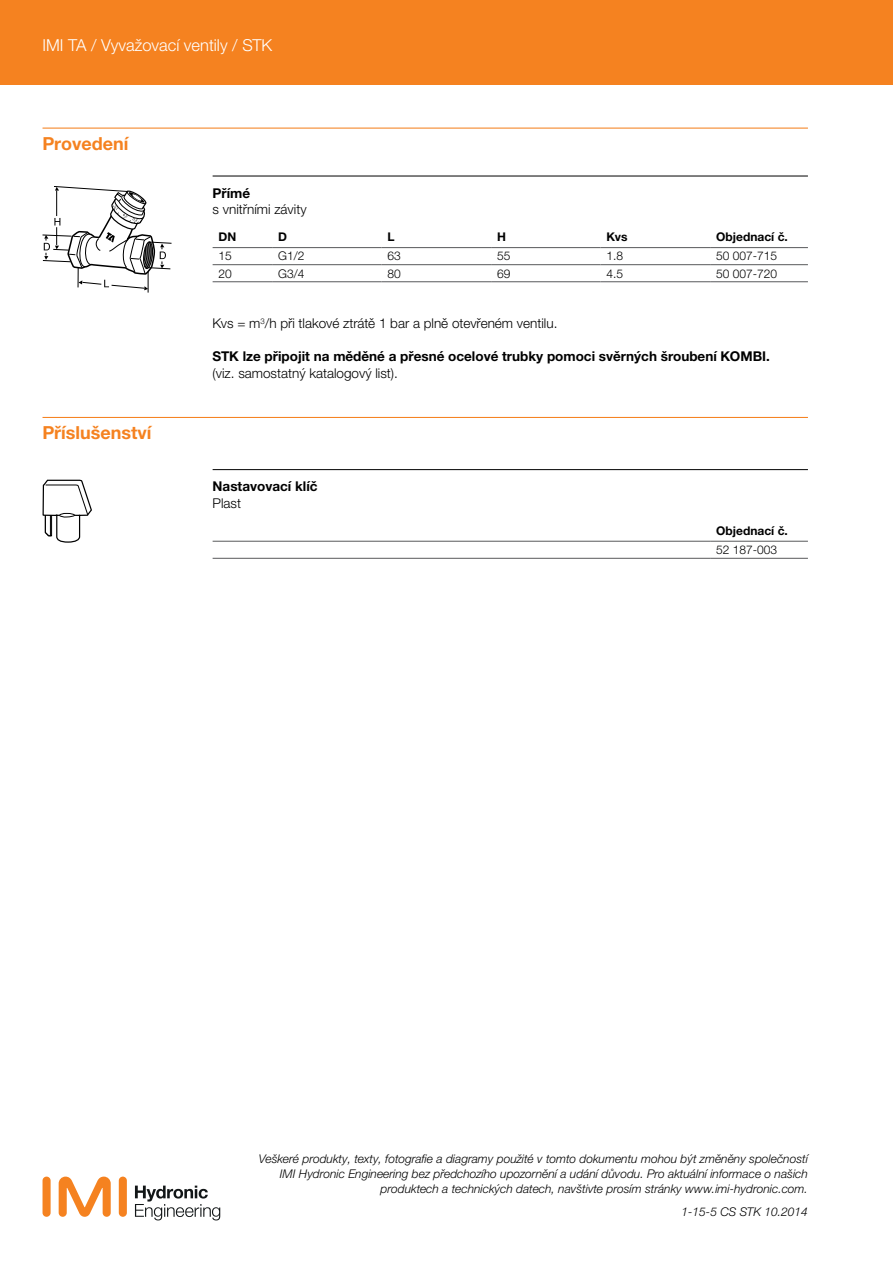
<style>
.page{position:relative;width:893px;height:1263px;background:#fff}
.page>*{position:absolute;margin:0;border:0;box-sizing:border-box;transform-origin:0 0}
.t1{font:700 18px "Helvetica Neue LTW1 G";color:#f58220}
.t2{font:300 16.5px "Helvetica Neue LTW1 G";color:#fff}
.t3{font:300 13.5px "Helvetica Neue LTW1 G";color:#000}
.t4{font:700 13.5px "Helvetica Neue LTW1 G";color:#000}
.t5{font:italic 300 12px/15px "Helvetica Neue LTW1 G";color:#000;text-align:right}
.t6{font:300 12px "Helvetica Neue LTW1 G";color:#000}
.t7{font:700 12px "Helvetica Neue LTW1 G";color:#000}
</style>
<div class="page">
<div style="left:119px;top:1176px;width:8px;height:41px;background:#f58220;border-radius:4px"></div>
<div style="left:43px;top:1176px;width:8px;height:41px;background:#f58220;border-radius:4px"></div>
<svg style="left:59px;top:1176px;width:52px;height:41px"></svg>
<svg style="left:135px;top:1185px;width:85px;height:35px"></svg>
<div style="left:0;top:0;width:893px;height:85px;background:#f58220"></div>
<hr style="left:43px;top:128px;width:765px;height:1px;background:#f58220">
<hr style="left:213px;top:176px;width:595px;height:1px;background:#000">
<hr style="left:43px;top:417px;width:765px;height:1px;background:#f58220">
<hr style="left:213px;top:469px;width:595px;height:1px;background:#000">
<hr style="left:213px;top:247px;width:59px;height:1px;background:#58595b">
<hr style="left:272px;top:247px;width:110px;height:1px;background:#58595b">
<hr style="left:382px;top:247px;width:109px;height:1px;background:#58595b">
<hr style="left:491px;top:247px;width:110px;height:1px;background:#58595b">
<hr style="left:601px;top:247px;width:109px;height:1px;background:#58595b">
<hr style="left:710px;top:247px;width:98px;height:1px;background:#58595b">
<hr style="left:213px;top:264px;width:59px;height:1px;background:#58595b">
<hr style="left:213px;top:281px;width:59px;height:1px;background:#58595b">
<hr style="left:272px;top:264px;width:110px;height:1px;background:#58595b">
<hr style="left:272px;top:281px;width:110px;height:1px;background:#58595b">
<hr style="left:382px;top:264px;width:109px;height:1px;background:#58595b">
<hr style="left:382px;top:281px;width:109px;height:1px;background:#58595b">
<hr style="left:491px;top:264px;width:110px;height:1px;background:#58595b">
<hr style="left:491px;top:281px;width:110px;height:1px;background:#58595b">
<hr style="left:601px;top:264px;width:109px;height:1px;background:#58595b">
<hr style="left:601px;top:281px;width:109px;height:1px;background:#58595b">
<hr style="left:710px;top:264px;width:98px;height:1px;background:#58595b">
<hr style="left:710px;top:281px;width:98px;height:1px;background:#58595b">
<hr style="left:213px;top:541px;width:497px;height:1px;background:#58595b">
<hr style="left:213px;top:558px;width:497px;height:1px;background:#58595b">
<hr style="left:710px;top:541px;width:98px;height:1px;background:#58595b">
<hr style="left:710px;top:558px;width:98px;height:1px;background:#58595b">
<svg style="left:43px;top:186px;width:129px;height:107px"></svg>
<svg style="left:43px;top:480px;width:49px;height:63px"></svg>
<h2 class="t2" style="left:43px;top:35px;width:231px">IMI TA / Vyvažovací ventily / STK</h2>
<h1 class="t1" style="left:43px;top:132px;width:87px">Provedení</h1>
<h1 class="t1" style="left:43px;top:422px;width:111px">Příslušenství</h1>
<p class="t4" style="left:213px;top:184px;width:39px">Přímé</p>
<p class="t3" style="left:213px;top:201px;width:95px">s vnitřními závity</p>
<p class="t7" style="left:219px;top:230px;width:19px">DN</p>
<p class="t7" style="left:278px;top:230px;width:10px">D</p>
<p class="t7" style="left:388px;top:230px;width:9px">L</p>
<p class="t7" style="left:497px;top:230px;width:10px">H</p>
<p class="t7" style="left:607px;top:230px;width:22px">Kvs</p>
<p class="t7" style="left:716px;top:230px;width:73px">Objednací č.</p>
<p class="t6" style="left:219px;top:249px;width:15px">15</p>
<p class="t6" style="left:278px;top:249px;width:28px">G1/2</p>
<p class="t6" style="left:388px;top:249px;width:15px">63</p>
<p class="t6" style="left:497px;top:249px;width:15px">55</p>
<p class="t6" style="left:607px;top:249px;width:18px">1.8</p>
<p class="t6" style="left:716px;top:249px;width:63px">50 007-715</p>
<p class="t6" style="left:219px;top:266px;width:15px">20</p>
<p class="t6" style="left:278px;top:266px;width:28px">G3/4</p>
<p class="t6" style="left:388px;top:266px;width:15px">80</p>
<p class="t6" style="left:497px;top:266px;width:15px">69</p>
<p class="t6" style="left:607px;top:266px;width:18px">4.5</p>
<p class="t6" style="left:716px;top:266px;width:63px">50 007-720</p>
<p class="t3" style="left:213px;top:315px;width:346px">Kvs = m<sup>3</sup>/h při tlakové ztrátě 1 bar a plně otevřeném ventilu.</p>
<p class="t4" style="left:213px;top:348px;width:559px">STK lze připojit na měděné a přesné ocelové trubky pomoci svěrných šroubení KOMBI.</p>
<p class="t3" style="left:213px;top:365px;width:187px">(viz. samostatný katalogový list).</p>
<p class="t4" style="left:213px;top:478px;width:106px">Nastavovací klíč</p>
<p class="t3" style="left:213px;top:495px;width:30px">Plast</p>
<p class="t7" style="left:716px;top:523px;width:73px">Objednací č.</p>
<p class="t6" style="left:716px;top:542px;width:63px">52 187-003</p>
<p class="t5" style="left:259px;top:1151px;width:551px">Veškeré produkty, texty, fotografie a diagramy použité v tomto dokumentu mohou být změněny společností<br>IMI Hydronic Engineering bez předchozího upozornění a udání důvodu. Pro aktuální informace o našich produktech a technických datech, navštivte prosím stránky www.imi-hydronic.com.</p>
<p class="t5" style="left:681px;top:1204px;width:128px">1-15-5 CS STK 10.2014</p>
</div>
